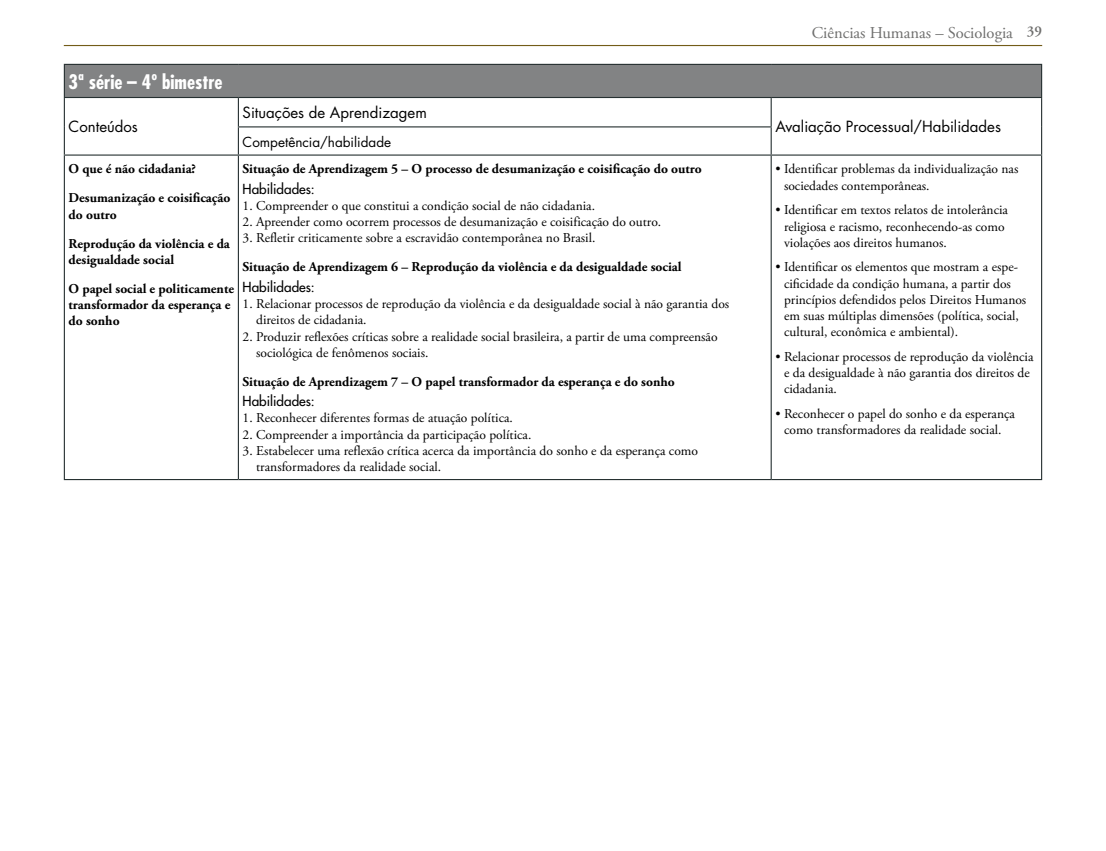
<style>
.page{position:relative;width:1106px;height:851px;background:#fff}
.page>*{position:absolute;margin:0;border:0;box-sizing:border-box;transform-origin:0 0}
.t1{font:700 condensed 19.5px "Futura Std";color:#fff}
.t2{font:16.5px "Adobe Garamond Pro";color:#6f6f6e}
.t3{font:15px "Futura Std";color:#000}
.t4{font:13.5px/16.2px "Adobe Garamond Pro";color:#000}
.t5{font:700 13.5px/29px "Adobe Garamond Pro";color:#000}
.t6{font:500 13.5px "Futura Std";color:#000}
.t7{font:13.5px "Futura Std";color:#000}
.s1{font-weight:600;font-size:15px}
</style>
<div class="page">
<hr style="left:64px;top:45px;width:978px;height:1px;background:#735c19">
<div style="left:64px;top:64px;width:977px;height:33px;background:#828384"></div>
<hr style="left:64px;top:65px;width:1px;height:32px;background:#273132">
<hr style="left:64px;top:64px;width:174px;height:1px;background:#273132">
<hr style="left:238px;top:64px;width:533px;height:1px;background:#273132">
<hr style="left:771px;top:64px;width:271px;height:1px;background:#273132">
<hr style="left:1041px;top:65px;width:1px;height:32px;background:#273132">
<svg style="left:64px;top:98px;width:1px;height:56px"></svg>
<hr style="left:64px;top:97px;width:174px;height:1px;background:#273132">
<hr style="left:238px;top:97px;width:533px;height:1px;background:#273132">
<hr style="left:771px;top:97px;width:271px;height:1px;background:#273132">
<svg style="left:1041px;top:98px;width:1px;height:56px"></svg>
<svg style="left:238px;top:98px;width:1px;height:56px"></svg>
<hr style="left:238px;top:126px;width:533px;height:1px;background:#273132">
<svg style="left:770px;top:98px;width:1px;height:56px"></svg>
<hr style="left:64px;top:156px;width:1px;height:323px;background:#273132">
<hr style="left:64px;top:154px;width:174px;height:2px;background:#273132">
<hr style="left:238px;top:154px;width:533px;height:2px;background:#273132">
<hr style="left:771px;top:154px;width:271px;height:2px;background:#273132">
<hr style="left:238px;top:156px;width:1px;height:323px;background:#273132">
<hr style="left:770px;top:156px;width:1px;height:323px;background:#273132">
<hr style="left:1041px;top:156px;width:1px;height:323px;background:#273132">
<hr style="left:64px;top:479px;width:174px;height:1px;background:#273132">
<hr style="left:238px;top:479px;width:533px;height:1px;background:#273132">
<hr style="left:771px;top:479px;width:271px;height:1px;background:#273132">
<h1 class="t1" style="left:69px;top:70px;width:155px">3ª série – 4º bimestre</h1>
<p class="t3" style="left:69px;top:117px;width:71px">Conteúdos</p>
<p class="t5" style="left:69px;top:155px;width:163px">O que é não cidadania?<br>Desumanização e coisificação</p>
<p class="t5" style="left:69px;top:200px;width:163px">do outro<br>Reprodução da violência e da</p>
<p class="t5" style="left:69px;top:245px;width:167px">desigualdade social<br>O papel social e politicamente</p>
<p class="t5" style="left:69px;top:297px;width:163px;line-height:16.2px">transformador da esperança e do sonho</p>
<p class="t3" style="left:243px;top:103px;width:186px">Situações de Aprendizagem</p>
<p class="t7" style="left:243px;top:133px;width:150px">Competência/habilidade</p>
<p class="t5" style="left:243px;top:155px;width:460px">Situação de Aprendizagem 5 – O processo de desumanização e coisificação do outro</p>
<p class="t6" style="left:243px;top:180px;width:74px">Habilidades:</p>
<p class="t4" style="left:243px;top:198px;width:354px">1. Compreender o que constitui a condição social de não cidadania.</p>
<p class="t4" style="left:243px;top:214px;width:420px">2. Apreender como ocorrem processos de desumanização e coisificação do outro.</p>
<p class="t4" style="left:243px;top:230px;width:354px">3. Refletir criticamente sobre a escravidão contemporânea no Brasil.</p>
<p class="t5" style="left:243px;top:253px;width:440px">Situação de Aprendizagem 6 – Reprodução da violência e da desigualdade social</p>
<p class="t6" style="left:243px;top:278px;width:74px">Habilidades:</p>
<p class="t4" style="left:256px;top:296px;width:474px;text-indent:-14px">1. Relacionar processos de reprodução da violência e da desigualdade social à não garantia dos direitos de cidadania.</p>
<p class="t4" style="left:256px;top:328px;width:463px;text-indent:-14px">2. Produzir reflexões críticas sobre a realidade social brasileira, a partir de uma compreensão sociológica de fenômenos sociais.</p>
<p class="t5" style="left:243px;top:367px;width:434px">Situação de Aprendizagem 7 – O papel transformador da esperança e do sonho</p>
<p class="t6" style="left:243px;top:392px;width:74px">Habilidades:</p>
<p class="t4" style="left:243px;top:410px;width:272px">1. Reconhecer diferentes formas de atuação política.</p>
<p class="t4" style="left:243px;top:426px;width:290px">2. Compreender a importância da participação política.</p>
<p class="t4" style="left:256px;top:443px;width:443px;text-indent:-14px">3. Estabelecer uma reflexão crítica acerca da importância do sonho e da esperança como transformadores da realidade social.</p>
<p class="t2" style="left:811px;top:22px;width:232px">Ciências Humanas – Sociologia <span class="s1">39</span></p>
<p class="t3" style="left:775px;top:117px;width:227px">Avaliação Processual/Habilidades</p>
<p class="t4" style="left:784px;top:161px;width:236px;text-indent:-9px">• Identificar problemas da individualização nas sociedades contemporâneas.</p>
<p class="t4" style="left:784px;top:202px;width:225px;text-indent:-9px">• Identificar em textos relatos de intolerância religiosa e racismo, reconhecendo-as como violações aos direitos humanos.</p>
<p class="t4" style="left:784px;top:259px;width:244px;text-indent:-9px">• Identificar os elementos que mostram a espe&shy;cificidade da condição humana, a partir dos princípios defendidos pelos Direitos Humanos em suas múltiplas dimensões (política, social, cultural, econômica e ambiental).</p>
<p class="t4" style="left:784px;top:349px;width:251px;text-indent:-9px">• Relacionar processos de reprodução da violência e da desigualdade à não garantia dos direitos de cidadania.</p>
<p class="t4" style="left:775px;top:406px;width:241px;text-align:center">• Reconhecer o papel do sonho e da esperança como transformadores da realidade social.</p>
</div>
